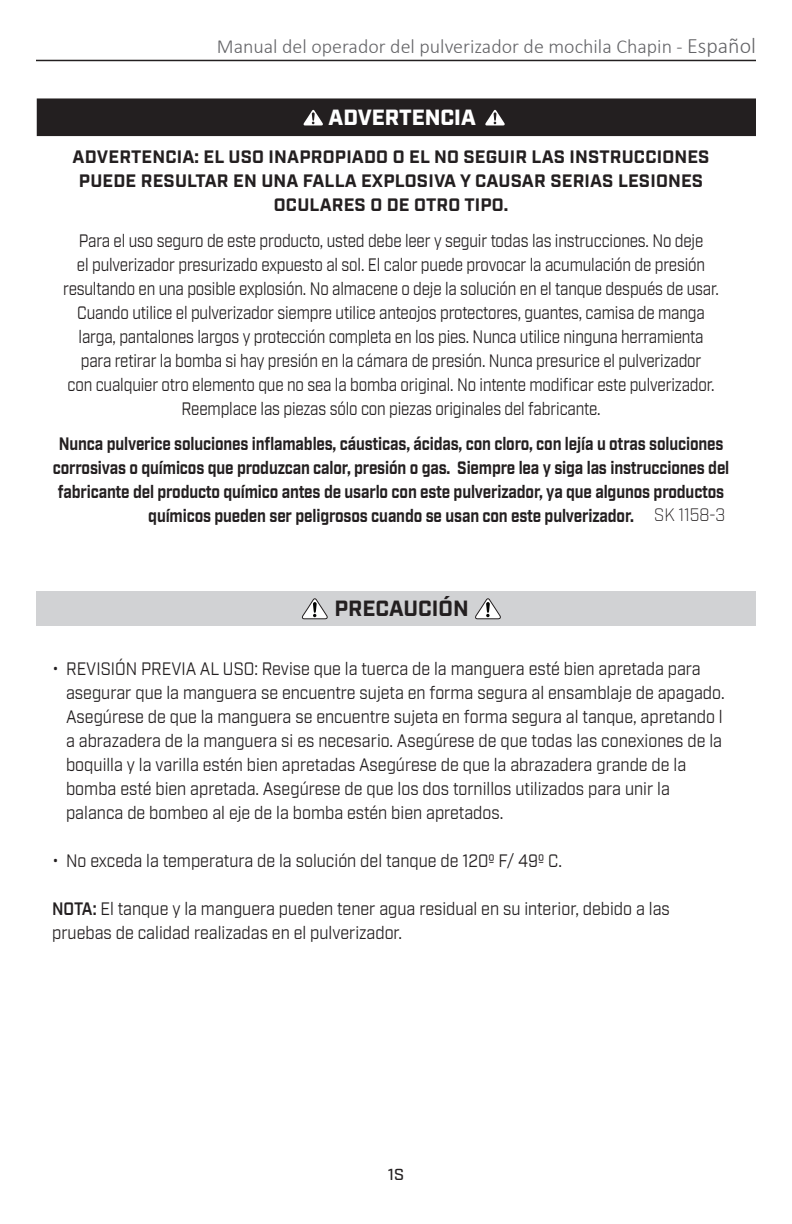
<style>
.page{position:relative;width:792px;height:1224px;background:#fff}
.page>*{position:absolute;margin:0;border:0;box-sizing:border-box;transform-origin:0 0}
.t1{font:900 22px "Industry";color:#fff}
.t2{font:700 22px "Industry";color:#231f20}
.t3{font:300 20px "Calibri";color:#656568}
.t4{font:18px/24px "Industry";letter-spacing:-.01em;color:#231f20;scale:.9 1}
.t5{font:18px/24px "Industry";letter-spacing:-.01em;color:#231f20;text-align:center;scale:.85 1}
.t6{font:700 18px "Industry";letter-spacing:-.01em;color:#231f20;scale:.85 1}
.t7{font:700 18px/24px "Industry";letter-spacing:.01em;color:#231f20;text-align:center}
.t8{font:500 16px "Industry";color:#231f20}
.s1{font-size:22px}
.s2{font-weight:300}
.s3{font-weight:600}
</style>
<div class="page">
<div style="left:38px;top:99px;width:717px;height:36px;background:#231f20"></div>
<div style="left:37px;top:98px;width:719px;height:38px;border:2px solid #231f20"></div>
<svg style="left:485px;top:110px;width:20px;height:15px"></svg>
<svg style="left:303px;top:110px;width:20px;height:15px"></svg>
<div style="left:36px;top:591px;width:720px;height:35px;background:#d1d2d4"></div>
<svg style="left:301px;top:598px;width:27px;height:22px"></svg>
<svg style="left:475px;top:598px;width:26px;height:22px"></svg>
<hr style="left:36px;top:60px;width:720px;height:1px;background:#231f20">
<p class="t3" style="left:217px;top:33px;width:541px">Manual del operador del pulverizador de mochila Chapin - <span class="s1">Español</span></p>
<p class="t1" style="left:329px;top:104px;width:149px">ADVERTENCIA</p>
<p class="t7" style="left:73px;top:146px;width:638px">ADVERTENCIA: EL USO INAPROPIADO O EL NO SEGUIR LAS INSTRUCCIONES<br>PUEDE RESULTAR EN UNA FALLA EXPLOSIVA Y CAUSAR SERIAS LESIONES<br>OCULARES O DE OTRO TIPO.</p>
<p class="t5" style="left:63px;top:229px;width:773px">Para el uso seguro de este producto, usted debe leer y seguir todas las instrucciones. No deje<br>el pulverizador presurizado expuesto al sol. El calor puede provocar la acumulación de presión resultando en una posible explosión. No almacene o deje la solución en el tanque después de usar.<br>Cuando utilice el pulverizador siempre utilice anteojos protectores, guantes, camisa de manga larga, pantalones largos y protección completa en los pies. Nunca utilice ninguna herramienta para retirar la bomba si hay presión en la cámara de presión. Nunca presurice el pulverizador<br>con cualquier otro elemento que no sea la bomba original. No intente modificar este pulverizador.<br>Reemplace las piezas sólo con piezas originales del fabricante.</p>
<p class="t6" style="left:59px;top:433px;width:784px">Nunca pulverice soluciones inflamables, cáusticas, ácidas, con cloro, con lejía u otras soluciones</p>
<p class="t6" style="left:53px;top:457px;width:797px">corrosivas o químicos que produzcan calor, presión o gas. Siempre lea y siga las instrucciones del</p>
<p class="t6" style="left:58px;top:481px;width:785px">fabricante del producto químico antes de usarlo con este pulverizador, ya que algunos productos</p>
<p class="t6" style="left:148px;top:505px;width:680px">químicos pueden ser peligrosos cuando se usan con este pulverizador. <span class="s2">SK 1158-3</span></p>
<p class="t2" style="left:335px;top:596px;width:136px">PRECAUCIÓN</p>
<p class="t4" style="left:66px;top:657px;width:733px;text-indent:-14px">• REVISIÓN PREVIA AL USO: Revise que la tuerca de la manguera esté bien apretada para asegurar que la manguera se encuentre sujeta en forma segura al ensamblaje de apagado.<br>Asegúrese de que la manguera se encuentre sujeta en forma segura al tanque, apretando l a abrazadera de la manguera si es necesario. Asegúrese de que todas las conexiones de la boquilla y la varilla estén bien apretadas Asegúrese de que la abrazadera grande de la bomba esté bien apretada. Asegúrese de que los dos tornillos utilizados para unir la palanca de bombeo al eje de la bomba estén bien apretados.</p>
<p class="t4" style="left:52px;top:849px;width:568px">• No exceda la temperatura de la solución del tanque de 120º F/ 49º C.</p>
<p class="t4" style="left:52px;top:897px;width:688px"><span class="s3">NOTA:</span> El tanque y la manguera pueden tener agua residual en su interior, debido a las pruebas de calidad realizadas en el pulverizador.</p>
<p class="t8" style="left:388px;top:1165px;width:18px">1S</p>
</div>
